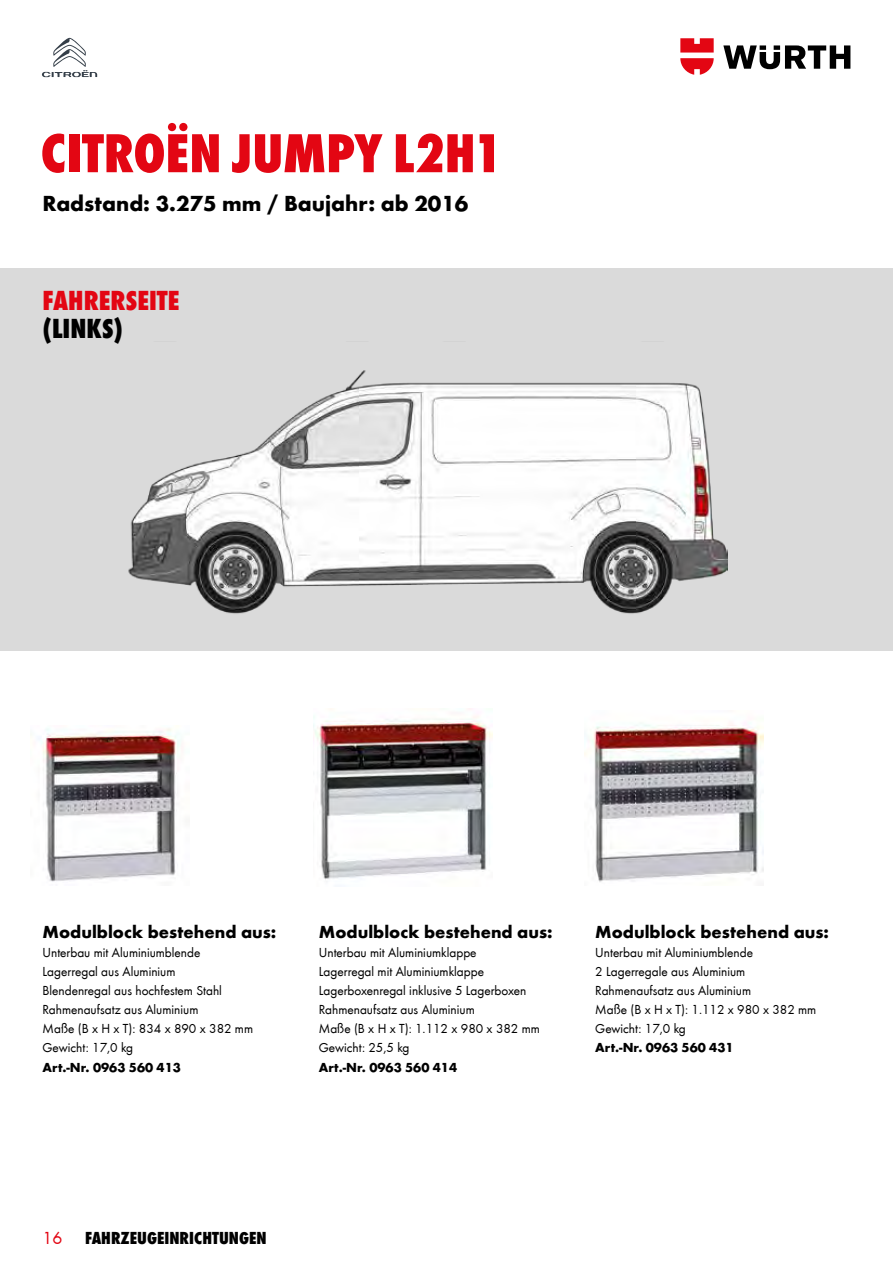
<style>
.page{position:relative;width:893px;height:1263px;background:#fff}
.page>*{position:absolute;margin:0;border:0;box-sizing:border-box;transform-origin:0 0}
.t1{font:800 condensed 57px "Wuerth";color:#e30613}
.t2{font:800 condensed 28.5px "Wuerth";color:#e30613}
.t3{font:800 condensed 28.5px "Wuerth";color:#000}
.t4{font:700 22.5px "Wuerth";color:#000}
.t5{font:700 18px "Wuerth";color:#000}
.t6{font:800 condensed 18px "Wuerth";color:#000}
.t7{font:18px "Wuerth";color:#e30613}
.t8{font:13.5px/19.2px "Wuerth";color:#000}
.t9{font:700 13.5px "Wuerth";color:#000}
</style>
<div class="page">
<svg style="left:723px;top:45px;width:127px;height:24px"></svg>
<svg style="left:680px;top:38px;width:34px;height:37px"></svg>
<svg style="left:42px;top:38px;width:55px;height:39px"></svg>
<div style="left:0;top:268px;width:893px;height:383px;background:#dadada"></div>
<img style="left:38px;top:728px;width:143px;height:154px">
<img style="left:314px;top:708px;width:178px;height:172px">
<img style="left:585px;top:722px;width:178px;height:160px">
<img style="left:128px;top:370px;width:599px;height:244px">
<h1 class="t1" style="left:41px;top:113px;width:463px">CITROËN JUMPY L2H1</h1>
<h3 class="t4" style="left:43px;top:187px;width:427px">Radstand: 3.275 mm / Baujahr: ab 2016</h3>
<h2 class="t2" style="left:43px;top:280px;width:138px">FAHRERSEITE</h2>
<h2 class="t3" style="left:43px;top:308px;width:82px">(LINKS)</h2>
<h3 class="t5" style="left:43px;top:918px;width:235px">Modulblock bestehend aus:</h3>
<p class="t8" style="left:43px;top:942px;width:212px">Unterbau mit Aluminiumblende<br>Lagerregal aus Aluminium<br>Blendenregal aus hochfestem Stahl<br>Rahmenaufsatz aus Aluminium<br>Maße (B x H x T): 834 x 890 x 382 mm<br>Gewicht: 17,0 kg</p>
<p class="t9" style="left:43px;top:1057px;width:140px">Art.-Nr. 0963 560 413</p>
<h3 class="t5" style="left:319px;top:918px;width:235px">Modulblock bestehend aus:</h3>
<p class="t8" style="left:319px;top:942px;width:223px">Unterbau mit Aluminiumklappe<br>Lagerregal mit Aluminiumklappe<br>Lagerboxenregal inklusive 5 Lagerboxen<br>Rahmenaufsatz aus Aluminium<br>Maße (B x H x T): 1.112 x 980 x 382 mm<br>Gewicht: 25,5 kg</p>
<p class="t9" style="left:319px;top:1057px;width:140px">Art.-Nr. 0963 560 414</p>
<h3 class="t5" style="left:595px;top:918px;width:235px">Modulblock bestehend aus:</h3>
<p class="t8" style="left:595px;top:942px;width:223px">Unterbau mit Aluminiumblende<br>2 Lagerregale aus Aluminium<br>Rahmenaufsatz aus Aluminium<br>Maße (B x H x T): 1.112 x 980 x 382 mm<br>Gewicht: 17,0 kg</p>
<p class="t9" style="left:595px;top:1038px;width:140px">Art.-Nr. 0963 560 431</p>
<h3 class="t7" style="left:43px;top:1225px;width:21px">16</h3>
<h3 class="t6" style="left:85px;top:1225px;width:183px">FAHRZEUGEINRICHTUNGEN</h3>
</div>
